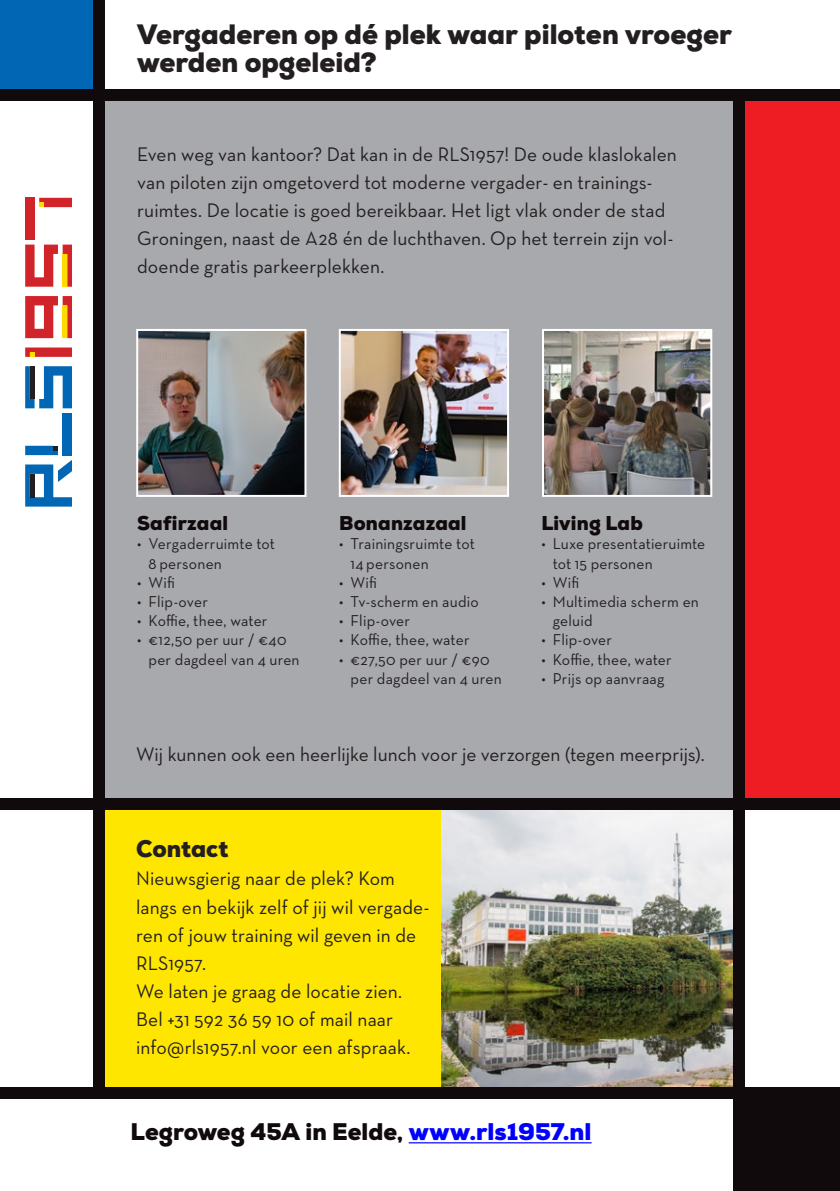
<style>
.page{position:relative;width:840px;height:1191px;background:#fff}
.page>*{position:absolute;margin:0;border:0;box-sizing:border-box;transform-origin:0 0}
.t1{font:900 28px/28.2px "Nexa";color:#231f20}
.t2{font:900 24px "Nexa";color:#110a0c}
.t3{font:900 24px "Nexa";color:#231f20}
.t4{font:20px/28.2px "Neutra Text";letter-spacing:.005em;color:#231f20}
.t5{font:900 20px "Nexa";letter-spacing:.01em;color:#110a0c}
.t6{font:16px/19.2px "Neutra Text";letter-spacing:.015em;color:#231f20}
.s1{color:#00f}
</style>
<div class="page">
<div style="left:0;top:0;width:99px;height:95px;background:#0166b3"></div>
<div style="left:741px;top:1087px;width:98px;height:104px;background:#110a0c"></div>
<div style="left:99px;top:804px;width:637px;height:291px;background:#ffe601"></div>
<div style="left:733px;top:95px;width:106px;height:703px;background:#ee1d23"></div>
<img style="left:441px;top:809px;width:292px;height:278px">
<div style="left:63px;top:413px;width:9px;height:42px;background:#0166b3"></div>
<div style="left:25px;top:198px;width:10px;height:42px;background:#d1232a"></div>
<svg style="left:25px;top:244px;width:47px;height:43px"></svg>
<hr style="left:63px;top:254px;width:4px;height:33px;background:#ffdc01">
<svg style="left:39px;top:198px;width:33px;height:9px"></svg>
<svg style="left:25px;top:347px;width:47px;height:10px"></svg>
<svg style="left:25px;top:446px;width:47px;height:60px"></svg>
<svg style="left:25px;top:366px;width:47px;height:42px"></svg>
<div style="left:30px;top:366px;width:5px;height:33px;background:#231f20"></div>
<svg style="left:25px;top:296px;width:47px;height:42px"></svg>
<div style="left:0;top:1087px;width:738px;height:11px;background:#110a0c"></div>
<div style="left:105px;top:101px;width:636px;height:697px;background:#a8a9ad"></div>
<div style="left:0;top:89px;width:839px;height:12px;background:#110a0c"></div>
<div style="left:94px;top:0;width:11px;height:1094px;background:#110a0c"></div>
<div style="left:733px;top:95px;width:11px;height:1096px;background:#110a0c"></div>
<div style="left:0;top:798px;width:839px;height:11px;background:#110a0c"></div>
<hr style="left:408px;top:1142px;width:183px;height:1px;background:#00f">
<img style="left:139px;top:332px;width:164px;height:162px">
<div style="left:136px;top:329px;width:170px;height:168px;border:2px solid #fff"></div>
<img style="left:341px;top:332px;width:164px;height:162px">
<div style="left:338px;top:329px;width:170px;height:168px;border:2px solid #fff"></div>
<img style="left:544px;top:332px;width:164px;height:162px">
<div style="left:541px;top:329px;width:170px;height:168px;border:2px solid #fff"></div>
<h1 class="t1" style="left:137px;top:21px;width:596px">Vergaderen op dé plek waar piloten vroeger werden opgeleid?</h1>
<p class="t4" style="left:137px;top:140px;width:541px">Even weg van kantoor? Dat kan in de RLS1957! De oude klaslokalen van piloten zijn omgetoverd tot moderne vergader- en trainings&shy;ruimtes. De locatie is goed bereikbaar. Het ligt vlak onder de stad Groningen, naast de A28 én de luchthaven. Op het terrein zijn vol&shy;doende gratis parkeerplekken.</p>
<p class="t5" style="left:137px;top:510px;width:92px">Safirzaal</p>
<p class="t6" style="left:148px;top:534px;width:128px;text-indent:-11px">• Vergaderruimte tot<br>8 personen</p>
<p class="t6" style="left:137px;top:572px;width:39px">• Wifi</p>
<p class="t6" style="left:137px;top:591px;width:72px">• Flip-over</p>
<p class="t6" style="left:137px;top:611px;width:132px">• Koffie, thee, water</p>
<p class="t6" style="left:148px;top:630px;width:152px;text-indent:-11px">• €12,50 per uur / €40 per dagdeel van 4 uren</p>
<p class="t5" style="left:339px;top:510px;width:129px">Bonanzazaal</p>
<p class="t6" style="left:350px;top:534px;width:126px;text-indent:-11px">• Trainingsruimte tot<br>14 personen</p>
<p class="t6" style="left:339px;top:572px;width:39px">• Wifi</p>
<p class="t6" style="left:339px;top:591px;width:141px">• Tv-scherm en audio</p>
<p class="t6" style="left:339px;top:611px;width:72px">• Flip-over</p>
<p class="t6" style="left:339px;top:630px;width:132px">• Koffie, thee, water</p>
<p class="t6" style="left:350px;top:649px;width:152px;text-indent:-11px">• €27,50 per uur / €90 per dagdeel van 4 uren</p>
<p class="t5" style="left:541px;top:510px;width:103px">Living Lab</p>
<p class="t6" style="left:552px;top:534px;width:154px;text-indent:-11px">• Luxe presentatieruimte tot 15 personen</p>
<p class="t6" style="left:541px;top:572px;width:39px">• Wifi</p>
<p class="t6" style="left:552px;top:591px;width:148px;text-indent:-11px">• Multimedia scherm en geluid</p>
<p class="t6" style="left:541px;top:630px;width:72px">• Flip-over</p>
<p class="t6" style="left:541px;top:649px;width:132px">• Koffie, thee, water</p>
<p class="t6" style="left:541px;top:668px;width:124px">• Prijs op aanvraag</p>
<p class="t4" style="left:136px;top:739px;width:569px">Wij kunnen ook een heerlijke lunch voor je verzorgen (tegen meerprijs).</p>
<p class="t3" style="left:136px;top:833px;width:94px">Contact</p>
<p class="t4" style="left:136px;top:864px;width:294px">Nieuwsgierig naar de plek? Kom langs en bekijk zelf of jij wil vergade&shy;ren of jouw training wil geven in de<br>RLS1957.<br>We laten je graag de locatie zien.<br>Bel +31 592 36 59 10 of mail naar info@rls1957.nl voor een afspraak.</p>
<p class="t2" style="left:130px;top:1116px;width:462px">Legroweg 45A in Eelde, <span class="s1">www.rls1957.nl</span></p>
</div>
